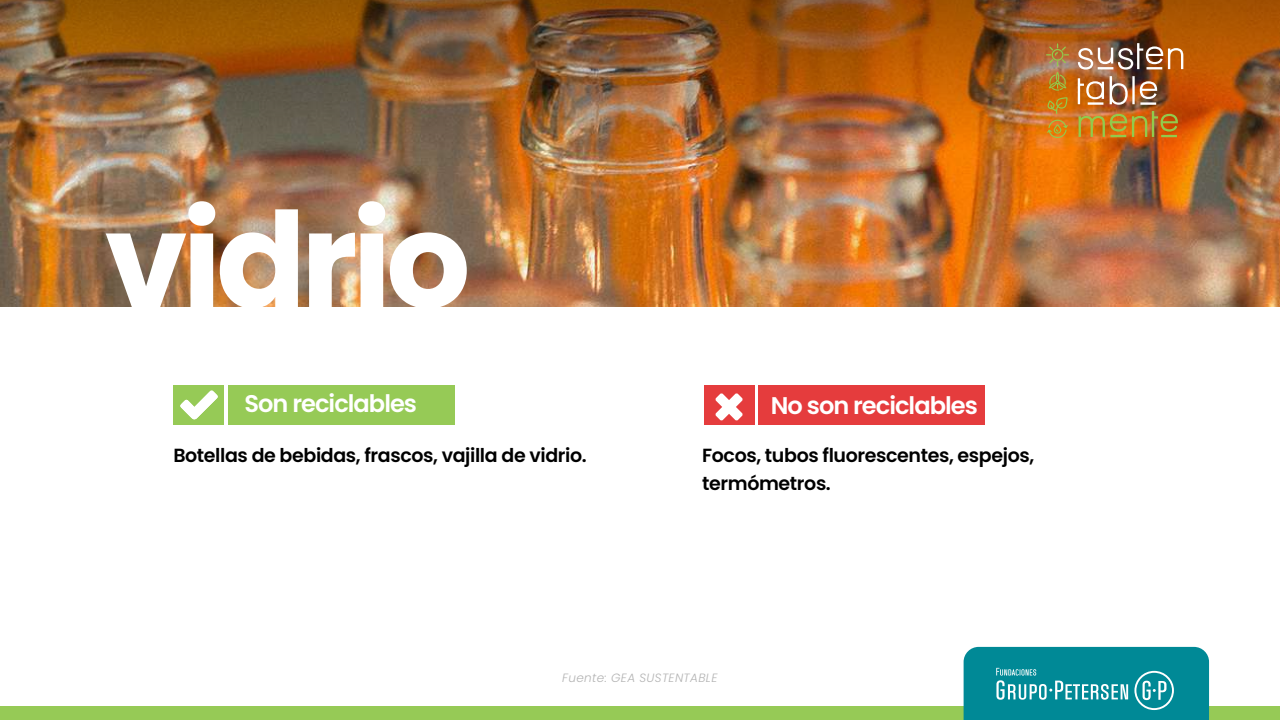
<style>
.page{position:relative;width:1280px;height:720px;background:#fff}
.page>*{position:absolute;margin:0;border:0;box-sizing:border-box;transform-origin:0 0}
.t1{font:700 132.6px "Poppins";letter-spacing:-.04em;color:#fff}
.t2{font:600 24.1px "Poppins";letter-spacing:-.04em;color:#fff}
.t3{font:600 19px/28px "Poppins";letter-spacing:-.02em;color:#000}
.t4{font:italic 300 12px "Poppins";letter-spacing:.03em;color:#b3b3b3}
</style>
<div class="page">
<div style="left:0;top:707px;width:1280px;height:13px;background:#96ca56"></div>
<img style="left:1px;top:146px;width:1279px;height:161px">
<img style="left:0;top:0;width:1280px;height:146px">
<div style="left:228px;top:386px;width:226px;height:39px;background:#96ca56"></div>
<div style="left:173px;top:386px;width:51px;height:39px;background:#96ca56"></div>
<svg style="left:180px;top:390px;width:38px;height:30px"></svg>
<div style="left:704px;top:386px;width:51px;height:39px;background:#e53c3d"></div>
<div style="left:759px;top:386px;width:226px;height:39px;background:#e53c3d"></div>
<svg style="left:715px;top:393px;width:28px;height:28px"></svg>
<svg style="left:964px;top:647px;width:245px;height:73px;background:#14929e"></svg>
<svg style="left:1046px;top:43px;width:23px;height:23px"></svg>
<svg style="left:1047px;top:97px;width:21px;height:17px"></svg>
<svg style="left:1047px;top:120px;width:21px;height:18px"></svg>
<svg style="left:1049px;top:72px;width:18px;height:19px"></svg>
<img style="left:1078px;top:43px;width:105px;height:27px">
<svg style="left:1078px;top:78px;width:26px;height:26px"></svg>
<hr style="left:1088px;top:102px;width:15px;height:3px;background:#fff">
<svg style="left:1110px;top:76px;width:18px;height:29px"></svg>
<hr style="left:1132px;top:76px;width:3px;height:28px;background:#fff">
<hr style="left:1140px;top:102px;width:16px;height:3px;background:#fff">
<svg style="left:1140px;top:81px;width:17px;height:18px"></svg>
<svg style="left:1079px;top:111px;width:99px;height:26px;background:#c08024"></svg>
<h1 class="t1" style="left:105px;top:184px;width:368px">vidrio</h1>
<p class="t2" style="left:245px;top:390px;width:174px">Son reciclables</p>
<p class="t3" style="left:173px;top:442px;width:415px">Botellas de bebidas, frascos, vajilla de vidrio.</p>
<p class="t2" style="left:771px;top:392px;width:208px">No son reciclables</p>
<p class="t3" style="left:702px;top:442px;width:334px">Focos, tubos fluorescentes, espejos, termómetros.</p>
<p class="t4" style="left:562px;top:671px;width:157px">Fuente: GEA SUSTENTABLE</p>
</div>
